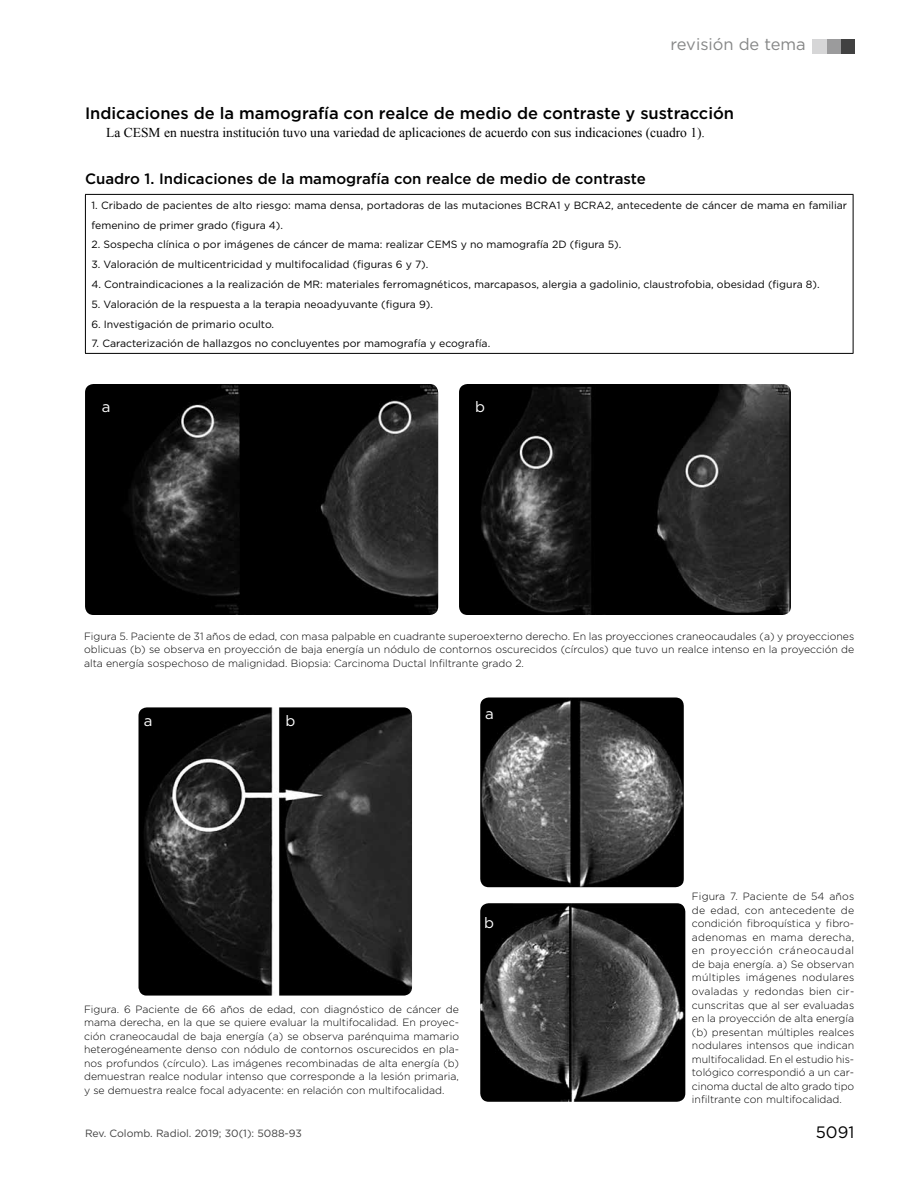
<style>
.page{position:relative;width:918px;height:1188px;background:#fff}
.page>*{position:absolute;margin:0;border:0;box-sizing:border-box;transform-origin:0 0}
.t1{font:500 16.5px "Gotham";color:#000}
.t2{font:16.5px "Gotham";color:#868787}
.t3{font:16.5px "Gotham";color:#000}
.t4{font:500 15px "Gotham";color:#000}
.t5{font:15px "Gotham";color:#fff}
.t6{font:13.5px "Times New Roman";color:#000}
.t7{font:300 10.5px/13.5px "Gotham";color:#000;text-align:justify}
.t8{font:10.5px/19.8px "Gotham";color:#000}
.t9{font:10.5px "Gotham";color:#414141}
</style>
<div class="page">
<div style="left:840px;top:40px;width:14px;height:14px;background:#414141"></div>
<div style="left:826px;top:40px;width:14px;height:14px;background:#9b9b9c"></div>
<div style="left:812px;top:40px;width:14px;height:14px;background:#d6d6d7"></div>
<img style="left:139px;top:707px;width:273px;height:289px">
<img style="left:480px;top:698px;width:204px;height:189px">
<img style="left:480px;top:903px;width:205px;height:199px">
<hr style="left:85px;top:194px;width:768px;height:1px;background:#000">
<hr style="left:85px;top:195px;width:1px;height:158px;background:#000">
<hr style="left:853px;top:195px;width:1px;height:158px;background:#000">
<hr style="left:85px;top:353px;width:768px;height:1px;background:#000">
<img style="left:85px;top:384px;width:353px;height:231px">
<img style="left:459px;top:384px;width:332px;height:231px">
<h1 class="t2" style="left:671px;top:34px;width:137px">revisión de tema</h1>
<h1 class="t1" style="left:85px;top:103px;width:651px">Indicaciones de la mamografía con realce de medio de contraste y sustracción</h1>
<p class="t6" style="left:106px;top:124px;width:600px">La CESM en nuestra institución tuvo una variedad de aplicaciones de acuerdo con sus indicaciones (cuadro 1).</p>
<h2 class="t4" style="left:85px;top:169px;width:562px">Cuadro 1. Indicaciones de la mamografía con realce de medio de contraste</h2>
<p class="t8" style="left:91px;top:195px;width:757px">1. Cribado de pacientes de alto riesgo: mama densa, portadoras de las mutaciones BCRA1 y BCRA2, antecedente de cáncer de mama en familiar femenino de primer grado (figura 4).</p>
<p class="t8" style="left:91px;top:235px;width:531px">2. Sospecha clínica o por imágenes de cáncer de mama: realizar CEMS y no mamografía 2D (figura 5).</p>
<p class="t8" style="left:91px;top:254px;width:339px">3. Valoración de multicentricidad y multifocalidad (figuras 6 y 7).</p>
<p class="t8" style="left:91px;top:274px;width:730px">4. Contraindicaciones a la realización de MR: materiales ferromagnéticos, marcapasos, alergia a gadolinio, claustrofobia, obesidad (figura 8).</p>
<p class="t8" style="left:91px;top:294px;width:343px">5. Valoración de la respuesta a la terapia neoadyuvante (figura 9).</p>
<p class="t8" style="left:91px;top:314px;width:184px">6. Investigación de primario oculto.</p>
<p class="t8" style="left:91px;top:334px;width:400px">7. Caracterización de hallazgos no concluyentes por mamografía y ecografía.</p>
<h2 class="t5" style="left:102px;top:398px;width:10px">a</h2>
<h2 class="t5" style="left:475px;top:398px;width:11px">b</h2>
<p class="t7" style="left:84px;top:629px;width:772px">Figura 5. Paciente de 31 años de edad, con masa palpable en cuadrante superoexterno derecho. En las proyecciones craneocaudales (a) y proyecciones oblicuas (b) se observa en proyección de baja energía un nódulo de contornos oscurecidos (círculos) que tuvo un realce intenso en la proyección de alta energía sospechoso de malignidad. Biopsia: Carcinoma Ductal Infiltrante grado 2.</p>
<h2 class="t5" style="left:144px;top:711px;width:10px">a</h2>
<h2 class="t5" style="left:286px;top:711px;width:11px">b</h2>
<h2 class="t5" style="left:485px;top:705px;width:10px">a</h2>
<h2 class="t5" style="left:484px;top:914px;width:11px">b</h2>
<p class="t7" style="left:84px;top:1002px;width:376px">Figura. 6 Paciente de 66 años de edad, con diagnóstico de cáncer de mama derecha, en la que se quiere evaluar la multifocalidad. En proyec&shy;ción craneocaudal de baja energía (a) se observa parénquima mamario heterogéneamente denso con nódulo de contornos oscurecidos en pla&shy;nos profundos (círculo). Las imágenes recombinadas de alta energía (b) demuestran realce nodular intenso que corresponde a la lesión primaria, y se demuestra realce focal adyacente: en relación con multifocalidad.</p>
<p class="t9" style="left:85px;top:1126px;width:218px">Rev. Colomb. Radiol. 2019; 30(1): 5088-93</p>
<p class="t7" style="left:692px;top:890px;width:164px">Figura 7. Paciente de 54 años de edad, con antecedente de condición fibroquística y fibro&shy;adenomas en mama derecha, en proyección cráneocaudal de baja energía. a) Se observan múltiples imágenes nodulares ovaladas y redondas bien cir&shy;cunscritas que al ser evaluadas en la proyección de alta energía (b) presentan múltiples realces nodulares intensos que indican multifocalidad. En el estudio his&shy;tológico correspondió a un car&shy;cinoma ductal de alto grado tipo infiltrante con multifocalidad.</p>
<h1 class="t3" style="left:816px;top:1122px;width:40px">5091</h1>
</div>
